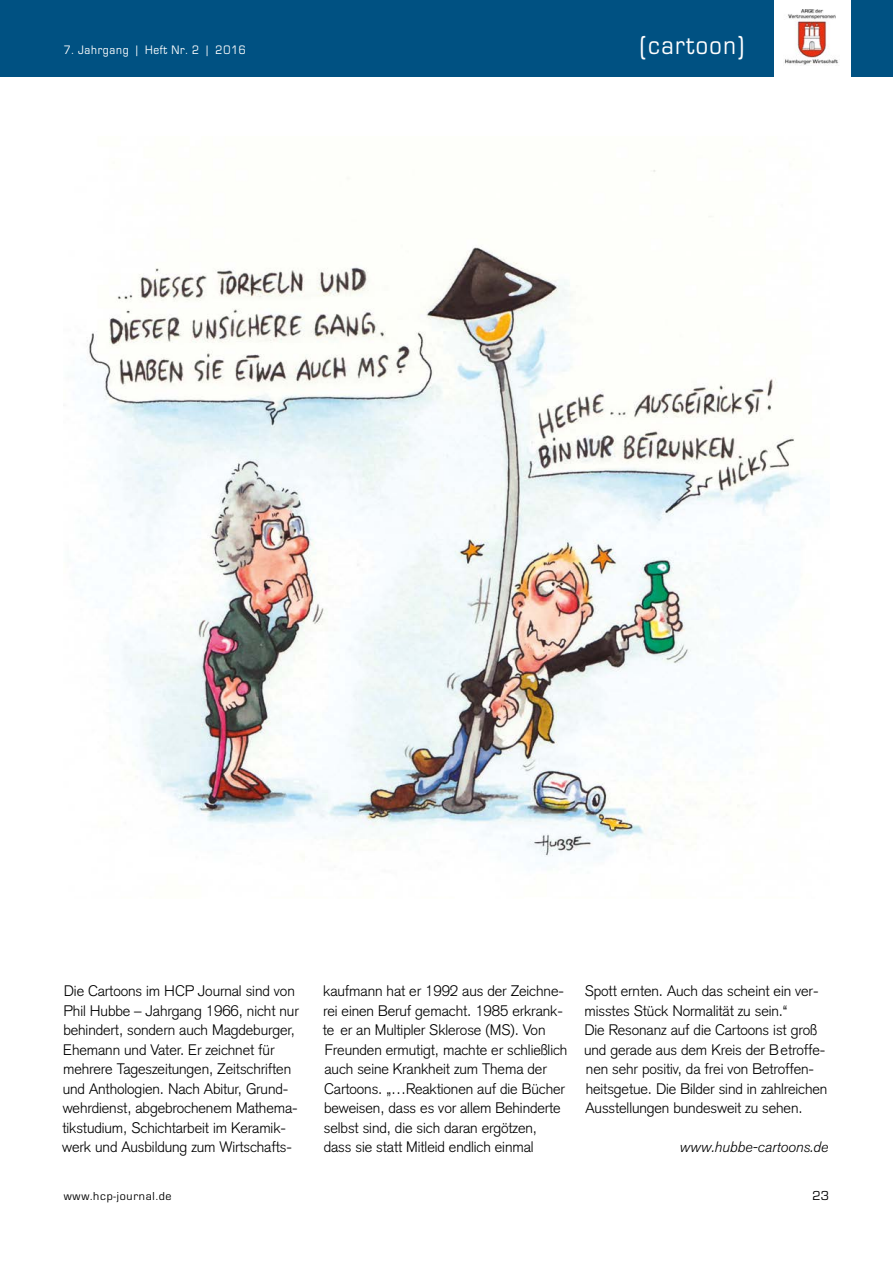
<style>
.page{position:relative;width:893px;height:1263px;background:#fff}
.page>*{position:absolute;margin:0;border:0;box-sizing:border-box;transform-origin:0 0}
.t1{font:27px "Eurostile";letter-spacing:.06em;color:#fff;scale:.9 1}
.t2{font:300 15px/19.5px "Akzidenz Grotesk";letter-spacing:-.005em;color:#000}
.t3{font:italic 300 15px "Akzidenz Grotesk Pro";letter-spacing:-.005em;color:#000}
.t4{font:13.5px "Eurostile";color:#000}
.t5{font:12.75px "Eurostile";letter-spacing:.06em;color:#fff;scale:.9 1}
.t6{font:12px "Eurostile";letter-spacing:.06em;color:#000}
</style>
<div class="page">
<img style="left:87px;top:170px;width:718px;height:694px">
<div style="left:0;top:0;width:893px;height:77px;background:#005182"></div>
<div style="left:774px;top:0;width:76px;height:78px;background:#fff"></div>
<img style="left:784px;top:9px;width:55px;height:56px">
<p class="t5" style="left:64px;top:43px;width:204px">7. Jahrgang | heft nr. 2 | 2016</p>
<h1 class="t1" style="left:640px;top:31px;width:117px">(cartoon)</h1>
<p class="t2" style="left:62px;top:981px;width:238px">Die Cartoons im HCP Journal sind von Phil Hubbe – Jahrgang 1966, nicht nur behindert, sondern auch Magdeburger, Ehemann und Vater. Er zeichnet für mehrere Tageszeitungen, Zeitschriften und Anthologien. Nach Abitur, Grund&shy;wehrdienst, abgebrochenem Mathema&shy;tikstudium, Schichtarbeit im Keramik&shy;werk und Ausbildung zum Wirtschafts-</p>
<p class="t2" style="left:323px;top:981px;width:246px">kaufmann hat er 1992 aus der Zeichne&shy;rei einen Beruf gemacht. 1985 erkrank&shy;te er an Multipler Sklerose (MS). Von Freunden ermutigt, machte er schließlich auch seine Krankheit zum Thema der Cartoons. „…Reaktionen auf die Bücher beweisen, dass es vor allem Behinderte selbst sind, die sich daran ergötzen, dass sie statt Mitleid endlich einmal</p>
<p class="t2" style="left:584px;top:981px;width:245px">Spott ernten. Auch das scheint ein ver&shy;misstes Stück Normalität zu sein.“<br>Die Resonanz auf die Cartoons ist groß und gerade aus dem Kreis der Betroffe&shy;nen sehr positiv, da frei von Betroffen&shy;heitsgetue. Die Bilder sind in zahlreichen Ausstellungen bundesweit zu sehen.</p>
<p class="t3" style="left:679px;top:1137px;width:150px">www.hubbe-cartoons.de</p>
<p class="t6" style="left:64px;top:1189px;width:109px">www.hcp-journal.de</p>
<p class="t4" style="left:813px;top:1188px;width:18px">23</p>
</div>
